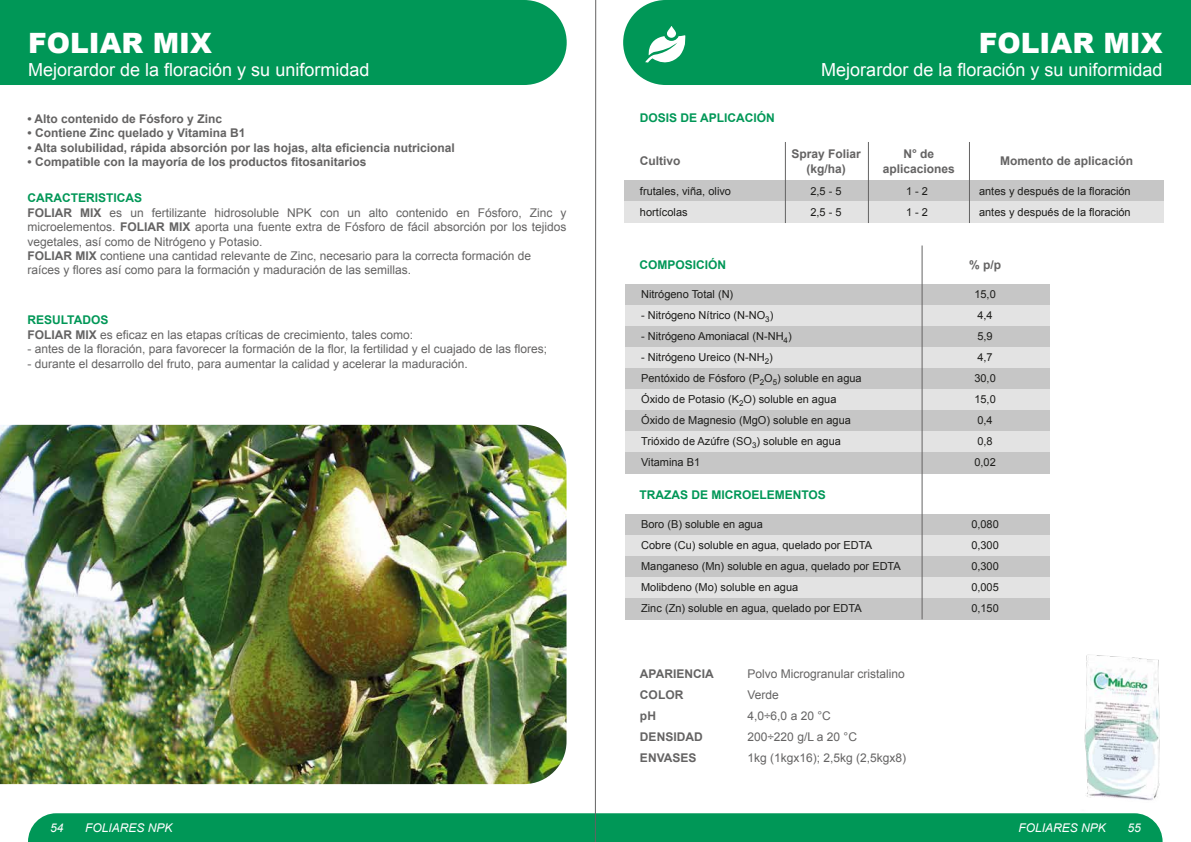
<style>
.page{position:relative;width:1191px;height:842px;background:#fff}
.page>*{position:absolute;margin:0;border:0;box-sizing:border-box;transform-origin:0 0}
.t1{font:900 28px "Arial";color:#fff}
.t2{font:18px "Arial";color:#fff}
.t3{font:12px/14.4px "Arial";color:#646363}
.t4{font:700 12px/21px "Arial";color:#646363;text-align:center}
.t5{font:700 12px "Arial";color:#009757}
.t6{font:italic 12px "Arial";color:#fff}
.t7{font:11px/21px "Arial";color:#1d1d1b}
.s1{font-weight:700;color:#009757}
.s2{font-weight:700}
</style>
<div class="page">
<img style="left:0;top:425px;width:28px;height:359px">
<div style="left:0;top:0;width:28px;height:85px;background:#009757"></div>
<div style="left:1162px;top:0;width:29px;height:85px;background:#009757"></div>
<img style="left:28px;top:0;width:1134px;height:842px">
<h1 class="t1" style="left:28px;top:22px;width:185px">FOLIAR MIX</h1>
<h1 class="t1" style="left:979px;top:22px;width:185px">FOLIAR MIX</h1>
<h2 class="t2" style="left:28px;top:59px;width:343px">Mejorardor de la floración y su uniformidad</h2>
<h2 class="t2" style="left:821px;top:59px;width:343px">Mejorardor de la floración y su uniformidad</h2>
<p class="t4" style="left:27px;top:108px;width:196px">• Alto contenido de Fósforo y Zinc</p>
<p class="t4" style="left:27px;top:123px;width:220px">• Contiene Zinc quelado y Vitamina B1</p>
<p class="t4" style="left:27px;top:137px;width:429px">• Alta solubilidad, rápida absorción por las hojas, alta eficiencia nutricional</p>
<p class="t4" style="left:27px;top:151px;width:340px">• Compatible con la mayoría de los productos fitosanitarios</p>
<p class="t3" style="left:27px;top:191px;width:540px"><span class="s1">CARACTERISTICAS<br></span><span class="s2">FOLIAR MIX</span> es un fertilizante hidrosoluble NPK con un alto contenido en Fósforo, Zinc y microelementos. <span class="s2">FOLIAR MIX</span> aporta una fuente extra de Fósforo de fácil absorción por los tejidos vegetales, así como de Nitrógeno y Potasio.<br><span class="s2">FOLIAR MIX</span> contiene una cantidad relevante de Zinc, necesario para la correcta formación de raíces y flores así como para la formación y maduración de las semillas.</p>
<p class="t3" style="left:27px;top:313px;width:387px"><span class="s1">RESULTADOS<br></span><span class="s2">FOLIAR MIX</span> es eficaz en las etapas críticas de crecimiento, tales como:</p>
<p class="t3" style="left:27px;top:342px;width:521px">- antes de la floración, para favorecer la formación de la flor, la fertilidad y el cuajado de las flores;</p>
<p class="t3" style="left:27px;top:356px;width:442px">- durante el desarrollo del fruto, para aumentar la calidad y acelerar la maduración.</p>
<p class="t5" style="left:640px;top:111px;width:136px">DOSIS DE APLICACIÓN</p>
<p class="t4" style="left:640px;top:151px;width:42px">Cultivo</p>
<p class="t7" style="left:640px;top:180px;width:93px">frutales, viña, olivo hortícolas</p>
<p class="t4" style="left:791px;top:147px;width:71px;line-height:14.4px">Spray Foliar (kg/ha)</p>
<p class="t7" style="left:810px;top:180px;width:33px">2,5 - 5<br>2,5 - 5</p>
<p class="t4" style="left:883px;top:147px;width:74px;line-height:14.4px">N° de aplicaciones</p>
<p class="t7" style="left:906px;top:180px;width:24px">1 - 2<br>1 - 2</p>
<p class="t4" style="left:1000px;top:150px;width:134px">Momento de aplicación</p>
<p class="t7" style="left:979px;top:180px;width:153px">antes y después de la floración antes y después de la floración</p>
<p class="t5" style="left:639px;top:258px;width:88px">COMPOSICIÓN</p>
<p class="t4" style="left:969px;top:254px;width:34px">% p/p</p>
<p class="t7" style="left:641px;top:284px;width:94px">Nitrógeno Total (N)</p>
<p class="t7" style="left:641px;top:305px;width:134px">- Nitrógeno Nítrico (N-NO<sub>3</sub>)</p>
<p class="t7" style="left:641px;top:326px;width:152px">- Nitrógeno Amoniacal (N-NH<sub>4</sub>)</p>
<p class="t7" style="left:641px;top:347px;width:222px">- Nitrógeno Ureico (N-NH<sub>2</sub>)<br>Pentóxido de Fósforo (P<sub>2</sub>O<sub>5</sub>) soluble en agua Óxido de Potasio (K<sub>2</sub>O) soluble en agua Óxido de Magnesio (MgO) soluble en agua Trióxido de Azúfre (SO<sub>3</sub>) soluble en agua Vitamina B1</p>
<p class="t5" style="left:639px;top:488px;width:188px">TRAZAS DE MICROELEMENTOS</p>
<p class="t7" style="left:641px;top:514px;width:261px">Boro (B) soluble en agua<br>Cobre (Cu) soluble en agua, quelado por EDTA Manganeso (Mn) soluble en agua, quelado por EDTA Molibdeno (Mo) soluble en agua<br>Zinc (Zn) soluble en agua, quelado por EDTA</p>
<p class="t4" style="left:640px;top:663px;width:75px;text-align:left">APARIENCIA<br>COLOR<br>pH<br>DENSIDAD<br>ENVASES</p>
<p class="t3" style="left:747px;top:663px;width:160px;line-height:21px">Polvo Microgranular cristalino<br>Verde<br>4,0÷6,0 a 20 °C<br>200÷220 g/L a 20 °C<br>1kg (1kgx16); 2,5kg (2,5kgx8)</p>
<p class="t7" style="left:974px;top:284px;width:23px">15,0<br>4,4<br>5,9<br>4,7<br>30,0<br>15,0<br>0,4<br>0,8<br>0,02</p>
<p class="t7" style="left:971px;top:514px;width:29px;text-align:justify">0,080<br>0,300<br>0,300<br>0,005<br>0,150</p>
<p class="t6" style="left:50px;top:821px;width:15px">54</p>
<p class="t6" style="left:85px;top:821px;width:89px">FOLIARES NPK</p>
<p class="t6" style="left:1018px;top:821px;width:89px">FOLIARES NPK</p>
<p class="t6" style="left:1127px;top:821px;width:15px">55</p>
</div>
